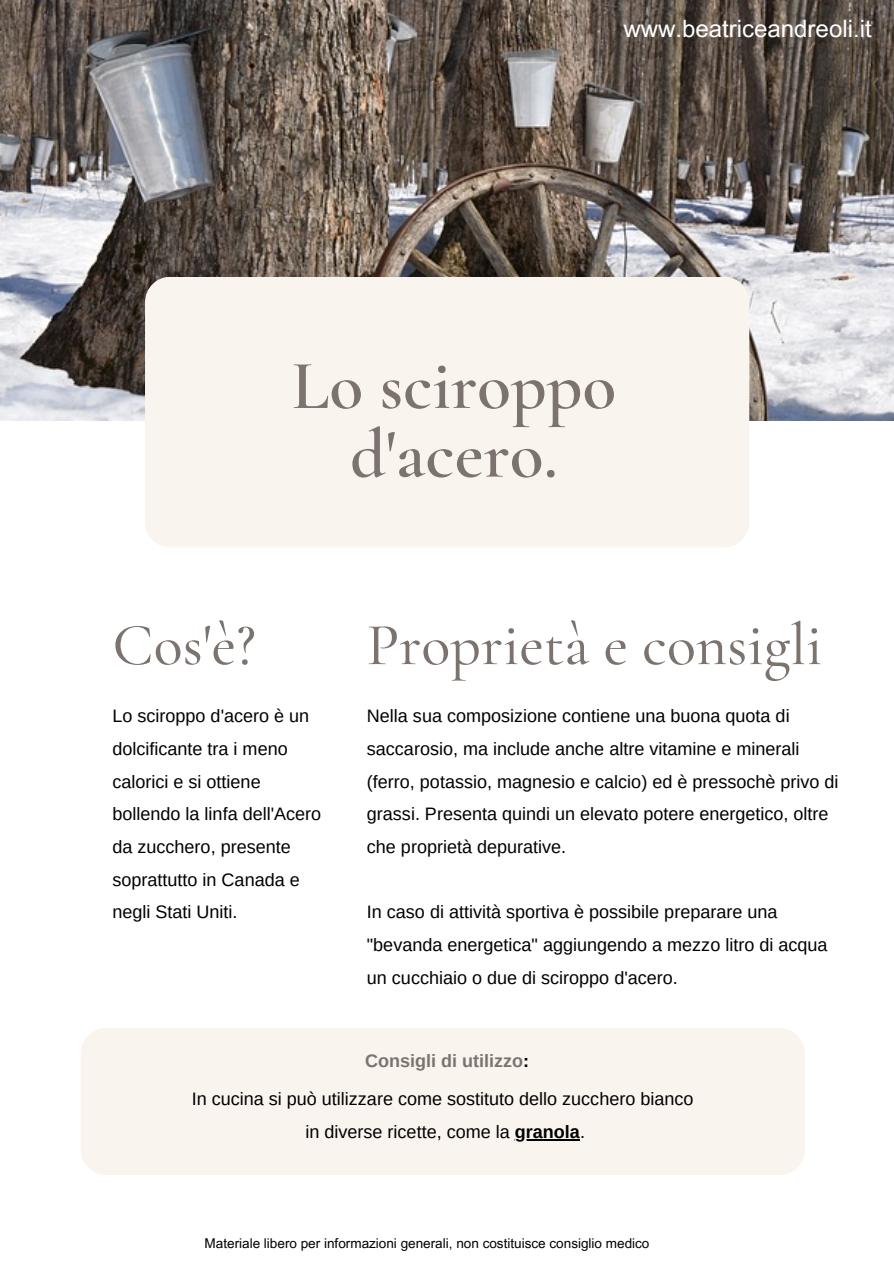
<style>
.page{position:relative;width:894px;height:1264px;background:#fff}
.page>*{position:absolute;margin:0;border:0;box-sizing:border-box;transform-origin:0 0}
.t1{font:600 69.75px/68.7px "Cormorant Garamond";color:#7c736f;text-align:center}
.t2{font:500 60px "Cormorant Garamond";color:#7c736f}
.t3{font:24px "Arial MT Pro";color:#fff}
.t4{font:18px/32.7px "Arimo";color:#000}
.t5{font:700 18px "Arimo";color:#7c736f}
.t6{font:13.5px "Arial MT Pro";color:#000}
.s1{color:#000}
.s2{font-weight:700}
</style>
<div class="page">
<img style="left:0;top:0;width:893px;height:420px">
<div style="left:145px;top:277px;width:603px;height:270px;background:#faf4ef;border-radius:25px"></div>
<div style="left:81px;top:1028px;width:723px;height:147px;background:#faf4ef;border-radius:25px"></div>
<hr style="left:515px;top:1138px;width:65px;height:2px;background:#000">
<p class="t3" style="left:623px;top:20px;width:250px">www.beatriceandreoli.it</p>
<p class="t1" style="left:291px;top:351px;width:326px">Lo sciroppo d'acero.</p>
<p class="t2" style="left:112px;top:608px;width:145px">Cos'è?</p>
<p class="t4" style="left:112px;top:699px;width:210px">Lo sciroppo d'acero è un dolcificante tra i meno calorici e si ottiene bollendo la linfa dell'Acero da zucchero, presente soprattutto in Canada e negli Stati Uniti.</p>
<p class="t2" style="left:366px;top:608px;width:457px">Proprietà e consigli</p>
<p class="t4" style="left:367px;top:699px;width:473px">Nella sua composizione contiene una buona quota di saccarosio, ma include anche altre vitamine e minerali (ferro, potassio, magnesio e calcio) ed è pressochè privo di grassi. Presenta quindi un elevato potere energetico, oltre che proprietà depurative.</p>
<p class="t4" style="left:367px;top:895px;width:462px">In caso di attività sportiva è possibile preparare una "bevanda energetica" aggiungendo a mezzo litro di acqua un cucchiaio o due di sciroppo d'acero.</p>
<p class="t5" style="left:365px;top:1051px;width:166px">Consigli di utilizzo<span class="s1">:</span></p>
<p class="t4" style="left:192px;top:1082px;width:503px">In cucina si può utilizzare come sostituto dello zucchero bianco</p>
<p class="t4" style="left:305px;top:1115px;width:281px">in diverse ricette, come la <span class="s2">granola</span>.</p>
<p class="t6" style="left:204px;top:1238px;width:446px">Materiale libero per informazioni generali, non costituisce consiglio medico</p>
</div>
